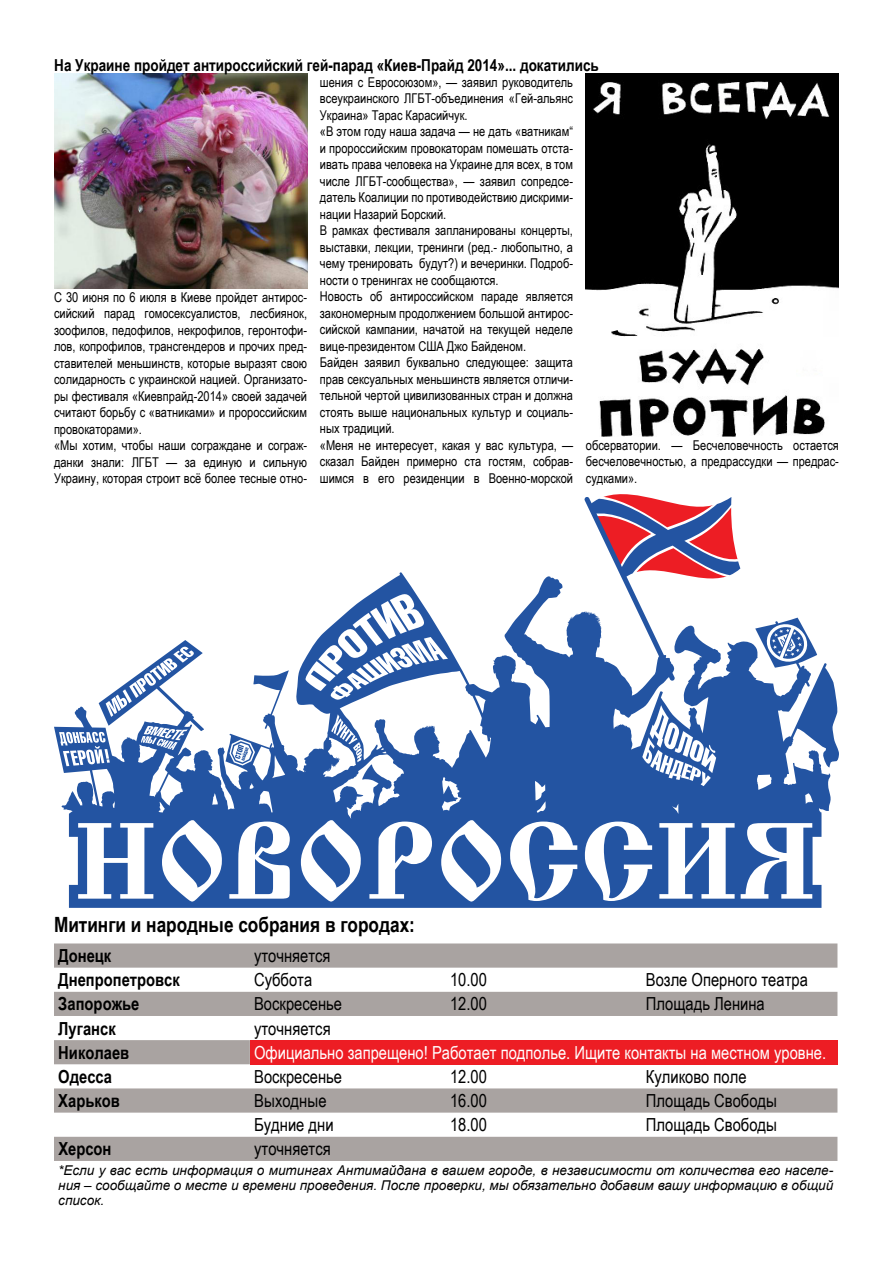
<style>
.page{position:relative;width:893px;height:1263px;background:#fff}
.page>*{position:absolute;margin:0;border:0;box-sizing:border-box;transform-origin:0 0}
.t1{font:700 21px "Arial Narrow";color:#000}
.t2{font:18px "Arial Narrow";color:#000}
.t3{font:18px "Arial Narrow";color:#fff}
.t4{font:700 18px "Arial Narrow";color:#000}
.t5{font:700 16.5px "Arial Narrow";color:#000}
.t6{font:13.5px/16.5px "Arial Narrow";color:#000}
.t7{font:italic 13.5px/15px "Arial";color:#000;text-align:justify}
</style>
<div class="page">
<svg style="left:603px;top:494px;width:43px;height:3px"></svg>
<svg style="left:54px;top:497px;width:785px;height:411px"></svg>
<svg style="left:78px;top:823px;width:75px;height:76px"></svg>
<svg style="left:162px;top:820px;width:60px;height:81px"></svg>
<svg style="left:229px;top:821px;width:61px;height:78px"></svg>
<svg style="left:301px;top:820px;width:60px;height:81px"></svg>
<svg style="left:369px;top:821px;width:63px;height:78px"></svg>
<svg style="left:441px;top:820px;width:60px;height:81px"></svg>
<svg style="left:510px;top:821px;width:67px;height:80px"></svg>
<svg style="left:585px;top:821px;width:67px;height:80px"></svg>
<svg style="left:659px;top:823px;width:76px;height:76px"></svg>
<svg style="left:741px;top:823px;width:71px;height:76px"></svg>
<svg style="left:305px;top:592px;width:143px;height:108px"></svg>
<svg style="left:331px;top:714px;width:31px;height:48px"></svg>
<svg style="left:764px;top:624px;width:44px;height:38px"></svg>
<svg style="left:106px;top:646px;width:88px;height:71px"></svg>
<svg style="left:141px;top:726px;width:47px;height:24px"></svg>
<svg style="left:229px;top:739px;width:26px;height:26px"></svg>
<svg style="left:642px;top:705px;width:74px;height:81px"></svg>
<svg style="left:59px;top:732px;width:51px;height:34px"></svg>
<svg style="left:54px;top:943px;width:783px;height:218px"></svg>
<div style="left:250px;top:1040px;width:587px;height:24px;background:#ed1d24"></div>
<img style="left:54px;top:74px;width:253px;height:214px">
<img style="left:586px;top:74px;width:253px;height:363px">
<p class="t5" style="left:54px;top:52px;width:546px">На Украине пройдет антироссийский гей-парад «Киев-Прайд 2014»... докатились</p>
<p class="t6" style="left:54px;top:288px;width:255px">С 30 июня по 6 июля в Киеве пройдет антирос&shy;сийский парад гомосексуалистов, лесбиянок, зоофилов, педофилов, некрофилов, геронтофи&shy;лов, копрофилов, трансгендеров и прочих пред&shy;ставителей меньшинств, которые выразят свою солидарность с украинской нацией. Организато&shy;ры фестиваля «Киевпрайд-2014» своей задачей считают борьбу с «ватниками» и пророссийским провокаторами».<br>«Мы хотим, чтобы наши сограждане и сограж&shy;данки знали: ЛГБТ — за единую и сильную Украину, которая строит всё более тесные отно-</p>
<p class="t6" style="left:320px;top:73px;width:255px">шения с Евросоюзом», — заявил руководитель всеукраинского ЛГБТ-объединения «Гей-альянс Украина» Тарас Карасийчук.<br>«В этом году наша задача — не дать «ватникам“ и пророссийским провокаторам помешать отста&shy;ивать права человека на Украине для всех, в том числе ЛГБТ-сообщества», — заявил сопредсе&shy;датель Коалиции по противодействию дискрими&shy;нации Назарий Борский.<br>В рамках фестиваля запланированы концерты, выставки, лекции, тренинги (ред.- любопытно, а чему тренировать будут?) и вечеринки. Подроб&shy;ности о тренингах не сообщаются.<br>Новость об антироссийском параде является закономерным продолжением большой антирос&shy;сийской кампании, начатой на текущей неделе вице-президентом США Джо Байденом.<br>Байден заявил буквально следующее: защита прав сексуальных меньшинств является отличи&shy;тельной чертой цивилизованных стран и должна стоять выше национальных культур и социаль&shy;ных традиций.<br>«Меня не интересует, какая у вас культура, — сказал Байден примерно ста гостям, собрав&shy;шимся в его резиденции в Военно-морской</p>
<p class="t6" style="left:586px;top:436px;width:255px;text-align:justify">обсерватории. — Бесчеловечность остается бесчеловечностью, а предрассудки — предрас&shy;судками».</p>
<h1 class="t1" style="left:54px;top:908px;width:362px">Митинги и народные собрания в городах:</h1>
<h2 class="t4" style="left:58px;top:942px;width:55px">Донецк</h2>
<h2 class="t2" style="left:254px;top:942px;width:78px">уточняется</h2>
<h2 class="t4" style="left:58px;top:966px;width:123px">Днепропетровск</h2>
<h2 class="t2" style="left:254px;top:967px;width:60px">Суббота</h2>
<h2 class="t2" style="left:450px;top:967px;width:38px">10.00</h2>
<h2 class="t2" style="left:646px;top:967px;width:163px">Возле Оперного театра</h2>
<h2 class="t4" style="left:58px;top:990px;width:83px">Запорожье</h2>
<h2 class="t2" style="left:254px;top:991px;width:89px">Воскресенье</h2>
<h2 class="t2" style="left:450px;top:991px;width:38px">12.00</h2>
<h2 class="t2" style="left:646px;top:991px;width:120px">Площадь Ленина</h2>
<h2 class="t4" style="left:58px;top:1015px;width:59px">Луганск</h2>
<h2 class="t2" style="left:254px;top:1015px;width:78px">уточняется</h2>
<h2 class="t4" style="left:58px;top:1039px;width:72px">Николаев</h2>
<h2 class="t3" style="left:254px;top:1039px;width:574px">Официально запрещено! Работает подполье. Ищите контакты на местном уровне.</h2>
<h2 class="t4" style="left:58px;top:1063px;width:55px">Одесса</h2>
<h2 class="t2" style="left:254px;top:1063px;width:89px">Воскресенье</h2>
<h2 class="t2" style="left:450px;top:1063px;width:38px">12.00</h2>
<h2 class="t2" style="left:646px;top:1063px;width:102px">Куликово поле</h2>
<h2 class="t4" style="left:58px;top:1087px;width:63px">Харьков</h2>
<h2 class="t2" style="left:254px;top:1087px;width:74px">Выходные</h2>
<h2 class="t2" style="left:450px;top:1087px;width:38px">16.00</h2>
<h2 class="t2" style="left:646px;top:1087px;width:133px">Площадь Свободы</h2>
<h2 class="t2" style="left:254px;top:1112px;width:81px">Будние дни</h2>
<h2 class="t2" style="left:450px;top:1112px;width:38px">18.00</h2>
<h2 class="t2" style="left:646px;top:1112px;width:133px">Площадь Свободы</h2>
<h2 class="t4" style="left:58px;top:1135px;width:55px">Херсон</h2>
<h2 class="t2" style="left:254px;top:1136px;width:78px">уточняется</h2>
<p class="t7" style="left:58px;top:1163px;width:776px">*Если у вас есть информация о митингах Антимайдана в вашем городе, в независимости от количества его населе&shy;ния – сообщайте о месте и времени проведения. После проверки, мы обязательно добавим вашу информацию в общий список.</p>
</div>
